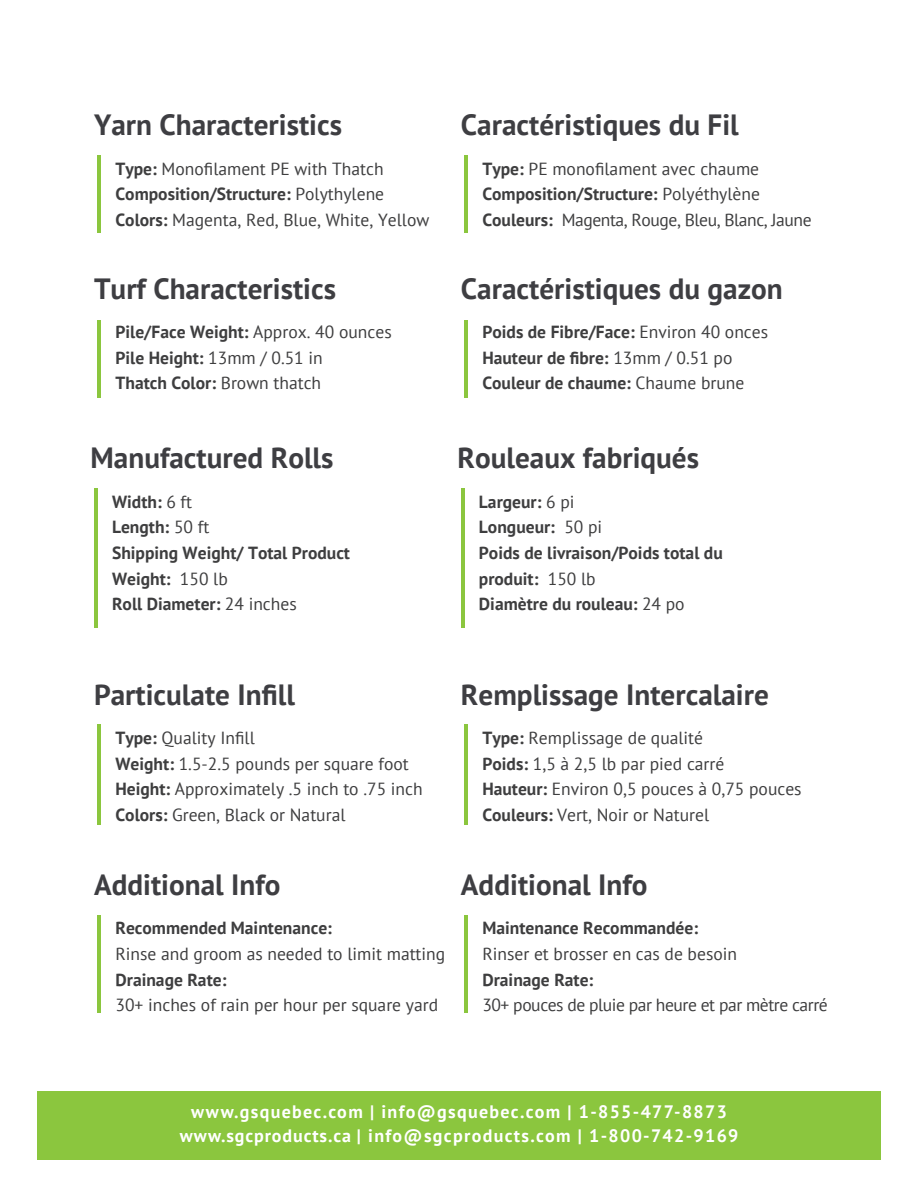
<style>
.page{position:relative;width:918px;height:1188px;background:#fff}
.page>*{position:absolute;margin:0;border:0;box-sizing:border-box;transform-origin:0 0}
.t1{font:700 29.25px "PT Sans";color:#3e3e42}
.t2{font:700 18px/24px "PT Sans";letter-spacing:.075em;color:#fff;text-align:center}
.t3{font:17.55px/25.7px "PT Sans";color:#3e3e3f}
.t4{font:700 17.55px/25.7px "PT Sans";color:#3e3e3f}
.t5{font:17.55px/25.7px "PT Sans";letter-spacing:-.025em;color:#3e3e3f}
.s1{font-weight:700}
.s2{font-weight:400}
</style>
<div class="page">
<div style="left:37px;top:1091px;width:844px;height:69px;background:#8bc63e"></div>
<hr style="left:98px;top:156px;width:3px;height:77px;background:#8bc63e">
<hr style="left:98px;top:725px;width:3px;height:100px;background:#8bc63e">
<hr style="left:98px;top:915px;width:3px;height:97px;background:#8bc63e">
<hr style="left:98px;top:320px;width:3px;height:78px;background:#8bc63e">
<hr style="left:94px;top:489px;width:4px;height:139px;background:#8bc63e">
<hr style="left:465px;top:156px;width:3px;height:77px;background:#8bc63e">
<hr style="left:465px;top:725px;width:3px;height:100px;background:#8bc63e">
<hr style="left:465px;top:915px;width:3px;height:97px;background:#8bc63e">
<hr style="left:465px;top:320px;width:3px;height:78px;background:#8bc63e">
<hr style="left:461px;top:489px;width:4px;height:139px;background:#8bc63e">
<h1 class="t1" style="left:94px;top:106px;width:250px">Yarn Characteristics</h1>
<p class="t3" style="left:116px;top:155px;width:315px"><span class="s1">Type:</span> Monofilament PE with Thatch<br><span class="s1">Composition/Structure:</span> Polythylene<br><span class="s1">Colors:</span> Magenta, Red, Blue, White, Yellow</p>
<h1 class="t1" style="left:94px;top:269px;width:244px">Turf Characteristics</h1>
<p class="t4" style="left:116px;top:319px;width:278px">Pile/Face Weight: <span class="s2">Approx. 40 ounces<br></span>Pile Height: <span class="s2">13mm / 0.51 in<br></span>Thatch Color: <span class="s2">Brown thatch</span></p>
<h1 class="t1" style="left:91px;top:439px;width:244px">Manufactured Rolls</h1>
<p class="t4" style="left:112px;top:488px;width:240px">Width: <span class="s2">6 ft<br></span>Length: <span class="s2">50 ft<br></span>Shipping Weight/ Total Product<br>Weight: <span class="s2">150 lb<br></span>Roll Diameter: <span class="s2">24 inches</span></p>
<h1 class="t1" style="left:461px;top:106px;width:279px">Caractéristiques du Fil</h1>
<p class="t5" style="left:482px;top:155px;width:331px"><span class="s1">Type:</span> PE monofilament avec chaume<br><span class="s1">Composition/Structure:</span> Polyéthylène<br><span class="s1">Couleurs:</span> Magenta, Rouge, Bleu, Blanc, Jaune</p>
<h1 class="t1" style="left:461px;top:269px;width:323px">Caractéristiques du gazon</h1>
<p class="t4" style="left:482px;top:319px;width:287px">Poids de Fibre/Face: <span class="s2">Environ 40 onces<br></span>Hauteur de fibre: <span class="s2">13mm / 0.51 po<br></span>Couleur de chaume: <span class="s2">Chaume brune</span></p>
<h1 class="t1" style="left:458px;top:439px;width:243px">Rouleaux fabriqués</h1>
<p class="t4" style="left:479px;top:488px;width:245px">Largeur: <span class="s2">6 pi<br></span>Longueur: <span class="s2">50 pi<br></span>Poids de livraison/Poids total du produit: <span class="s2">150 lb<br></span>Diamètre du rouleau: <span class="s2">24 po</span></p>
<h1 class="t1" style="left:94px;top:675px;width:203px">Particulate Infill</h1>
<p class="t3" style="left:116px;top:725px;width:309px"><span class="s1">Type:</span> Quality Infill<br><span class="s1">Weight:</span> 1.5-2.5 pounds per square foot <span class="s1">Height:</span> Approximately .5 inch to .75 inch <span class="s1">Colors:</span> Green, Black or Natural</p>
<h1 class="t1" style="left:461px;top:675px;width:309px">Remplissage Intercalaire</h1>
<p class="t3" style="left:482px;top:725px;width:321px"><span class="s1">Type:</span> Remplissage de qualité<br><span class="s1">Poids:</span> 1,5 à 2,5 lb par pied carré<br><span class="s1">Hauteur:</span> Environ 0,5 pouces à 0,75 pouces <span class="s1">Couleurs:</span> Vert, Noir or Naturel</p>
<h1 class="t1" style="left:94px;top:866px;width:188px">Additional Info</h1>
<p class="t4" style="left:116px;top:915px;width:218px">Recommended Maintenance:</p>
<p class="t3" style="left:116px;top:941px;width:331px">Rinse and groom as needed to limit matting</p>
<p class="t4" style="left:116px;top:966px;width:112px">Drainage Rate:</p>
<p class="t3" style="left:116px;top:992px;width:324px">30+ inches of rain per hour per square yard</p>
<h1 class="t1" style="left:461px;top:866px;width:188px">Additional Info</h1>
<p class="t4" style="left:482px;top:915px;width:217px">Maintenance Recommandée:</p>
<p class="t3" style="left:482px;top:941px;width:256px">Rinser et brosser en cas de besoin</p>
<p class="t4" style="left:482px;top:966px;width:112px">Drainage Rate:</p>
<p class="t5" style="left:482px;top:992px;width:347px">30+ pouces de pluie par heure et par mètre carré</p>
<p class="t2" style="left:180px;top:1099px;width:560px">www.gsquebec.com | info@gsquebec.com | 1-855-477-8873 www.sgcproducts.ca | info@sgcproducts.com | 1-800-742-9169</p>
</div>
